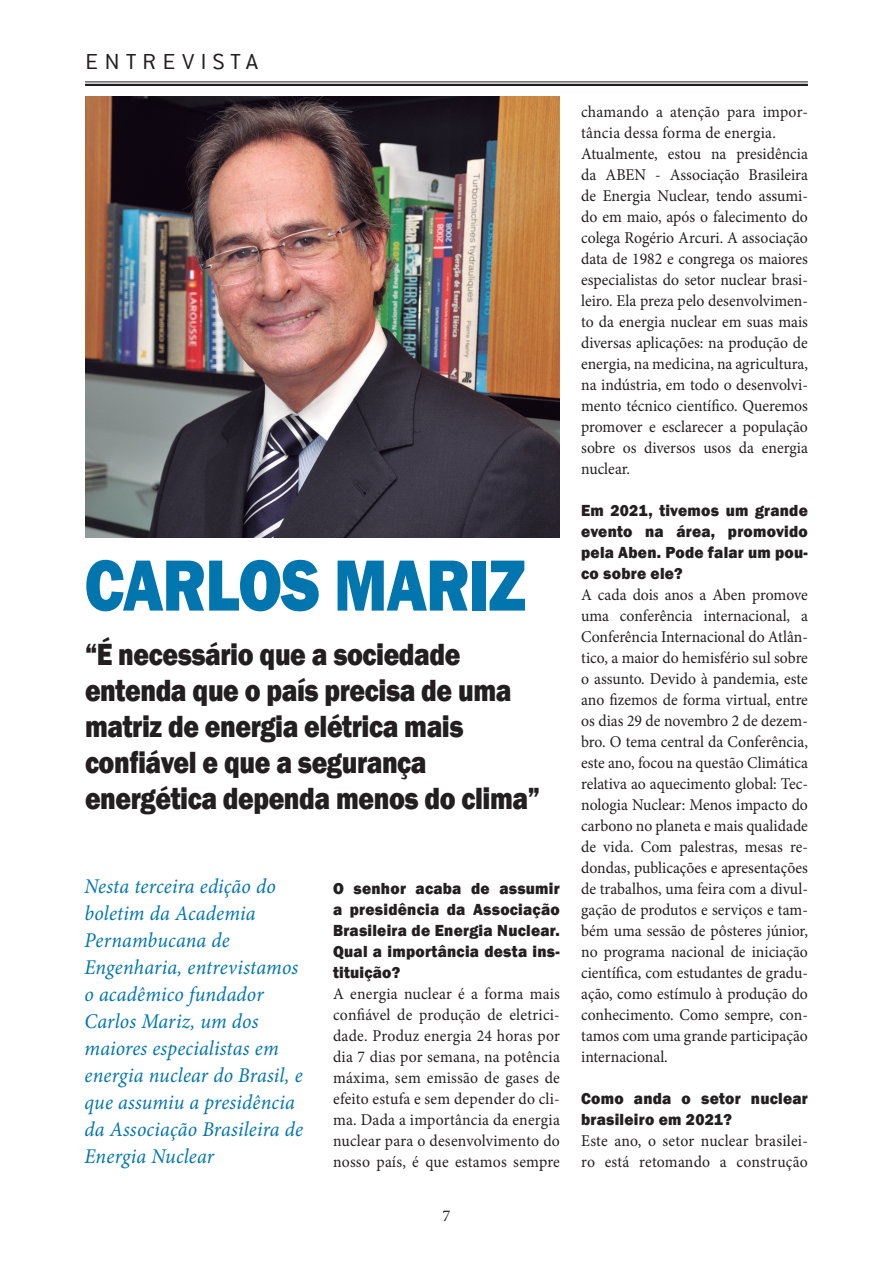
<style>
.page{position:relative;width:893px;height:1263px;background:#fff}
.page>*{position:absolute;margin:0;border:0;box-sizing:border-box;transform-origin:0 0}
.t1{font:800 75px "Franklin Gothic";color:#0075ae;scale:.85 1}
.t2{font:800 31.5px/36px "Franklin Gothic";letter-spacing:-.015em;color:#231f20;scale:.85 1}
.t3{font:300 24px "Conduit ITC";color:#231f20;scale:1.15 1}
.t4{font:italic 21px/27px "Minion Pro";letter-spacing:.01em;color:#0075ae;scale:.95 1}
.t5{font:16.5px/21px "Minion Pro";letter-spacing:.005em;color:#231f20;scale:.95 1}
.t6{font:800 16.5px/21px "Franklin Gothic";letter-spacing:.015em;color:#231f20;text-align:justify;scale:.95 1}
.t7{font:16.5px "Minion Pro";letter-spacing:.005em;color:#231f20}
</style>
<div class="page">
<img style="left:85px;top:96px;width:475px;height:441px">
<hr style="left:85px;top:82px;width:723px;height:1px;background:#231f20">
<hr style="left:85px;top:84px;width:723px;height:2px;background:#231f20">
<h3 class="t3" style="left:85px;top:49px;width:32px">entr</h3>
<h3 class="t3" style="left:162px;top:49px;width:72px">evi sta</h3>
<h1 class="t1" style="left:85px;top:537px;width:521px">Carlos Mariz</h1>
<h2 class="t2" style="left:85px;top:636px;width:537px">“É necessário que a sociedade entenda que o país precisa de uma matriz de energia elétrica mais confiável e que a segurança energética dependa menos do clima”</h2>
<p class="t4" style="left:85px;top:873px;width:232px">Nesta terceira edição do boletim da Academia<br>Pernambucana de<br>Engenharia, entrevistamos o acadêmico fundador<br>Carlos Mariz, um dos maiores especialistas em energia nuclear do Brasil, e que assumiu a presidência da Associação Brasileira de<br>Energia Nuclear</p>
<p class="t6" style="left:333px;top:878px;width:240px">O senhor acaba de assumir a presidência da Associação Brasileira de Energia Nuclear.<br>Qual a importância desta ins&shy;tituição?</p>
<p class="t5" style="left:333px;top:983px;width:240px;text-align:justify">A energia nuclear é a forma mais confiável de produção de eletrici&shy;dade. Produz energia 24 horas por dia 7 dias por semana, na potência máxima, sem emissão de gases de efeito estufa e sem depender do cli&shy;ma. Dada a importância da energia nuclear para o desenvolvimento do nosso país, é que estamos sempre</p>
<p class="t7" style="left:442px;top:1205px;width:9px">7</p>
<p class="t5" style="left:581px;top:101px;width:240px">chamando a atenção para impor&shy;tância dessa forma de energia.<br>Atualmente, estou na presidência da ABEN - Associação Brasileira de Energia Nuclear, tendo assumi&shy;do em maio, após o falecimento do colega Rogério Arcuri. A associação data de 1982 e congrega os maiores especialistas do setor nuclear brasi&shy;leiro. Ela preza pelo desenvolvimen&shy;to da energia nuclear em suas mais diversas aplicações: na produção de energia, na medicina, na agricultura, na indústria, em todo o desenvolvi&shy;mento técnico científico. Queremos promover e esclarecer a população sobre os diversos usos da energia nuclear.</p>
<p class="t6" style="left:581px;top:500px;width:240px">Em 2021, tivemos um grande evento na área, promovido pela Aben. Pode falar um pou&shy;co sobre ele?</p>
<p class="t5" style="left:581px;top:584px;width:240px;text-align:justify">A cada dois anos a Aben promove uma conferência internacional, a Conferência Internacional do Atlân&shy;tico, a maior do hemisfério sul sobre o assunto. Devido à pandemia, este ano fizemos de forma virtual, entre os dias 29 de novembro 2 de dezem&shy;bro. O tema central da Conferência, este ano, focou na questão Climática relativa ao aquecimento global: Tec&shy;nologia Nuclear: Menos impacto do carbono no planeta e mais qualidade de vida. Com palestras, mesas re&shy;dondas, publicações e apresentações de trabalhos, uma feira com a divul&shy;gação de produtos e serviços e tam&shy;bém uma sessão de pôsteres júnior, no programa nacional de iniciação científica, com estudantes de gradu&shy;ação, como estímulo à produção do conhecimento. Como sempre, con&shy;tamos com uma grande participação internacional.</p>
<p class="t6" style="left:581px;top:1088px;width:240px">Como anda o setor nuclear brasileiro em 2021?</p>
<p class="t5" style="left:581px;top:1130px;width:240px">Este ano, o setor nuclear brasilei&shy;ro está retomando a construção</p>
</div>
